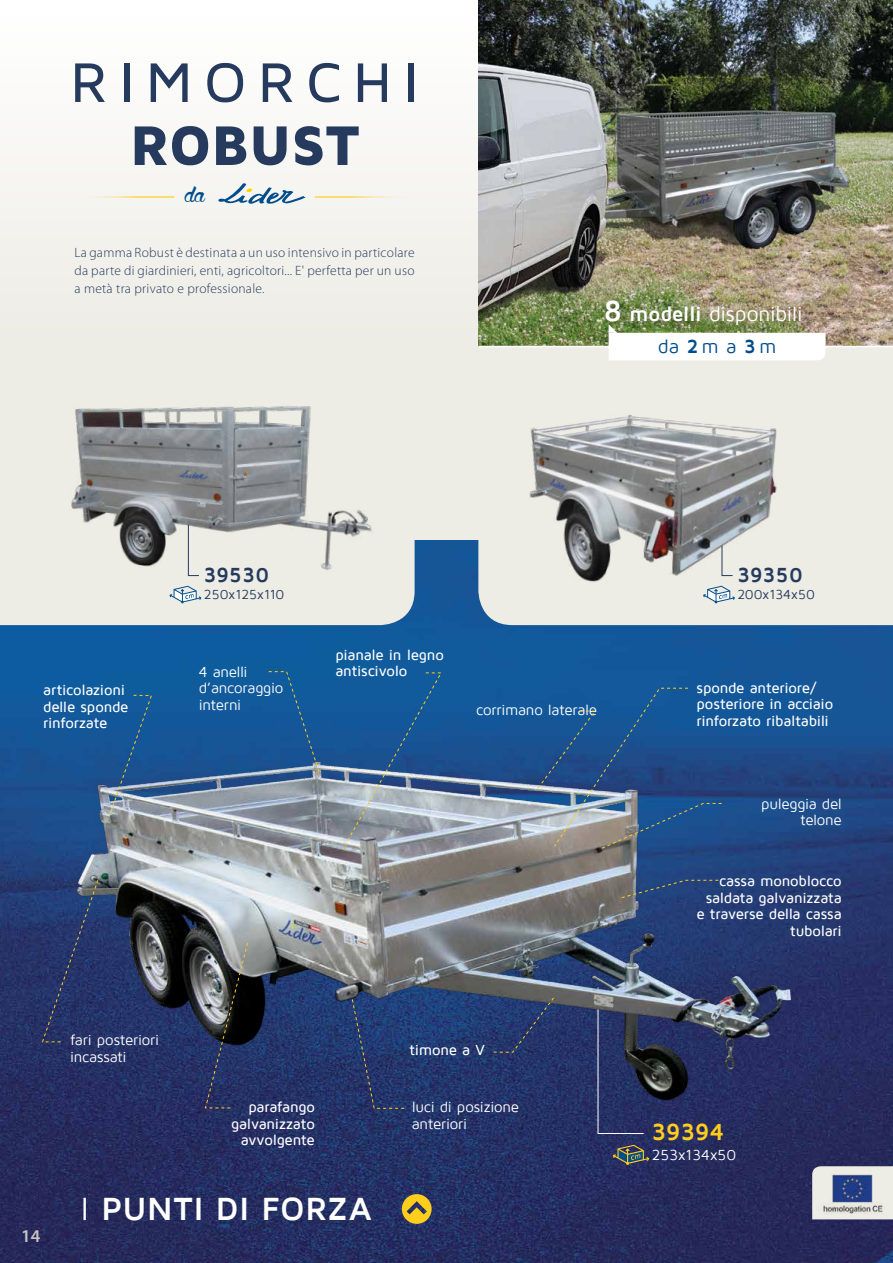
<style>
.page{position:relative;width:893px;height:1263px;background:#edece5}
.page>*{position:absolute;margin:0;border:0;box-sizing:border-box;transform-origin:0 0}
.t1{font:500 57.75px "Maven Pro";letter-spacing:.195em;color:#253a5c}
.t2{font:900 57.75px "Maven Pro";letter-spacing:-.01em;color:#253a5c}
.t3{font:300 37.5px "Wolfinthe City";color:#004d8c}
.t4{font:700 33px "Maven Pro";letter-spacing:.02em;color:#fff}
.t5{font:700 24px "Maven Pro";color:#ffcd1c}
.t6{font:21px "Maven Pro";letter-spacing:-.015em;color:#fff}
.t7{font:700 21px "Maven Pro";letter-spacing:.015em;color:#253a5c}
.t8{font:19.5px "Maven Pro";color:#004d8c}
.t9{font:600 18px "Myriad Pro";color:#c7c4c3}
.t10{font:500 15px/16.5px "Maven Pro";letter-spacing:-.015em;color:#fff}
.t11{font:15px/16.5px "Maven Pro";letter-spacing:-.015em;color:#fff}
.t12{font:300 13.5px/18px "Myriad Pro";letter-spacing:.02em;color:#253a5c;text-align:justify}
.t13{font:13.5px "Maven Pro";color:#253a5c}
.s1{font-weight:700;font-size:30px}
.s2{font-weight:700}
.s3{font-weight:400}
</style>
<div class="page">
<div style="left:0;top:0;width:893px;height:346px;background:linear-gradient(to bottom,#fff,#edece5)"></div>
<img style="left:478px;top:0;width:415px;height:346px">
<img style="left:0;top:540px;width:893px;height:723px">
<svg style="left:478px;top:540px;width:415px;height:85px"></svg>
<svg style="left:0;top:540px;width:415px;height:85px"></svg>
<svg style="left:218px;top:183px;width:88px;height:21px"></svg>
<hr style="left:315px;top:196px;width:100px;height:2px;background:#ffcd1c">
<hr style="left:74px;top:196px;width:100px;height:2px;background:#ffcd1c">
<svg style="left:402px;top:1194px;width:30px;height:30px"></svg>
<hr style="left:478px;top:346px;width:415px;height:1px;background:#fff">
<div style="left:600px;top:295px;width:213px;height:41px;background:#000;opacity:.3"></div>
<svg style="left:609px;top:324px;width:217px;height:36px;background:#dee2d5"></svg>
<svg style="left:170px;top:591px;width:31px;height:12px"></svg>
<img style="left:46px;top:406px;width:348px;height:185px">
<img style="left:494px;top:415px;width:310px;height:198px">
<svg style="left:597px;top:1122px;width:47px;height:12px"></svg>
<svg style="left:613px;top:1145px;width:36px;height:20px"></svg>
<img style="left:47px;top:723px;width:758px;height:399px">
<svg style="left:268px;top:671px;width:52px;height:102px;background:#1e5d98"></svg>
<svg style="left:351px;top:996px;width:54px;height:113px;background:#253a6f"></svg>
<svg style="left:110px;top:694px;width:42px;height:120px;background:#35679a"></svg>
<svg style="left:41px;top:879px;width:58px;height:163px;background:#29396c"></svg>
<svg style="left:537px;top:687px;width:185px;height:163px;background:#346092"></svg>
<svg style="left:620px;top:879px;width:99px;height:20px;background:#354e78"></svg>
<svg style="left:493px;top:996px;width:62px;height:57px;background:#293c6c"></svg>
<img style="left:205px;top:939px;width:44px;height:170px">
<svg style="left:342px;top:672px;width:100px;height:178px;background:#5078a1"></svg>
<svg style="left:812px;top:1166px;width:81px;height:53px"></svg>
<img style="left:818px;top:1172px;width:69px;height:44px">
<h1 class="t1" style="left:70px;top:52px;width:350px">RIMORCHI</h1>
<h1 class="t2" style="left:130px;top:114px;width:231px">ROBUST</h1>
<h2 class="t3" style="left:185px;top:168px;width:22px">da</h2>
<p class="t12" style="left:74px;top:243px;width:342px">La gamma Robust è destinata a un uso intensivo in particolare da parte di giardinieri, enti, agricoltori... E' perfetta per un uso a metà tra privato e professionale.</p>
<h3 class="t6" style="left:604px;top:303px;width:200px"><span class="s1">8</span> <span class="s2">modelli</span> disponibili</h3>
<h3 class="t8" style="left:658px;top:336px;width:120px">da <span class="s2">2</span>m a <span class="s2">3</span>m</h3>
<p class="t10" style="left:43px;top:682px;width:87px">articolazioni delle sponde rinforzate</p>
<h3 class="t7" style="left:204px;top:564px;width:67px">39530</h3>
<p class="t13" style="left:204px;top:587px;width:82px">250x125x110</p>
<p class="t11" style="left:199px;top:664px;width:86px">4 anelli d’ancoraggio interni</p>
<p class="t10" style="left:335px;top:646px;width:110px">pianale in legno antiscivolo</p>
<p class="t11" style="left:476px;top:702px;width:123px">corrimano laterale</p>
<p class="t11" style="left:70px;top:1032px;width:91px">fari posteriori incassati</p>
<p class="t10" style="left:231px;top:1099px;width:85px;text-align:right">parafango galvanizzato avvolgente</p>
<p class="t10" style="left:410px;top:1042px;width:77px">timone a V</p>
<p class="t11" style="left:412px;top:1099px;width:109px">luci di posizione anteriori</p>
<p class="t9" style="left:21px;top:1224px;width:21px">14</p>
<h3 class="t4" style="left:81px;top:1192px;width:293px"><span class="s3">I</span> PUNTI DI FORZA</h3>
<h3 class="t7" style="left:737px;top:564px;width:67px">39350</h3>
<p class="t13" style="left:737px;top:587px;width:79px">200x134x50</p>
<p class="t10" style="left:696px;top:679px;width:138px">sponde anteriore/ posteriore in acciaio rinforzato ribaltabili</p>
<p class="t11" style="left:761px;top:795px;width:82px;text-align:right">puleggia del telone</p>
<p class="t10" style="left:696px;top:873px;width:147px;text-align:right">cassa monoblocco saldata galvanizzata e traverse della cassa tubolari</p>
<h3 class="t5" style="left:652px;top:1119px;width:74px">39394</h3>
<p class="t11" style="left:652px;top:1146px;width:86px">253x134x50</p>
</div>
